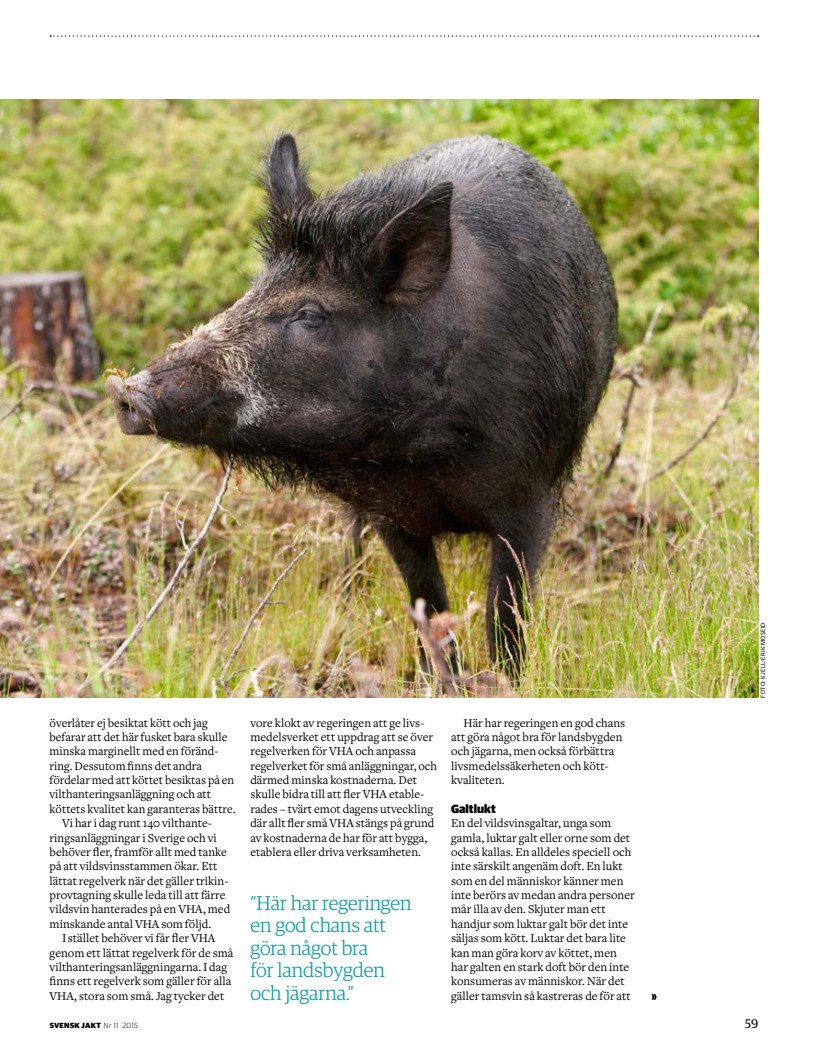
<style>
.page{position:relative;width:815px;height:1063px;background:#fff}
.page>*{position:absolute;margin:0;border:0;box-sizing:border-box;transform-origin:0 0}
.t1{font:300 20px/22.5px "Guardian Egyp";color:#009ba4}
.t2{font:700 17.5px "Tungsten";color:#000}
.t3{font:12.5px/14.4px "Freight Text";color:#000}
.t4{font:12.5px "Guardian Egyp";color:#000}
.t5{font:900 11.88px "Guardian Sans";color:#000}
.t6{font:900 7.5px "Guardian Sans";letter-spacing:.04em;color:#000}
.t7{font:6.25px "Guardian Sans";letter-spacing:.04em;color:#000}
.s1{font-weight:300}
</style>
<div class="page">
<svg style="left:50px;top:35px;width:709px;height:2px"></svg>
<img style="left:0;top:99px;width:758px;height:599px">
<p class="t3" style="left:50px;top:716px;width:160px">överlåter ej besiktat kött och jag</p>
<p class="t3" style="left:50px;top:730px;width:179px">befarar att det här fusket bara skulle</p>
<p class="t3" style="left:50px;top:744px;width:170px">minska marginellt med en föränd-</p>
<p class="t3" style="left:50px;top:759px;width:154px">ring. Dessutom finns det andra</p>
<p class="t3" style="left:50px;top:773px;width:186px">fördelar med att köttet besiktas på en</p>
<p class="t3" style="left:50px;top:787px;width:163px">vilthanteringsanläggning och att</p>
<p class="t3" style="left:50px;top:802px;width:188px">köttets kvalitet kan garanteras bättre.</p>
<p class="t3" style="left:62px;top:816px;width:151px">Vi har idag runt 140 vilthante-</p>
<p class="t3" style="left:50px;top:831px;width:169px">ringsanläggningar i Sverige och vi</p>
<p class="t3" style="left:50px;top:845px;width:179px">behöver fler, framför allt med tanke</p>
<p class="t3" style="left:50px;top:859px;width:169px">på att vildsvinsstammen ökar. Ett</p>
<p class="t3" style="left:50px;top:874px;width:180px">lättat regelverk när det gäller trikin-</p>
<p class="t3" style="left:50px;top:888px;width:177px">provtagning skulle leda till att färre</p>
<p class="t3" style="left:50px;top:902px;width:182px">vildsvin hanterades på en VHA, med</p>
<p class="t3" style="left:50px;top:917px;width:163px">minskande antal VHA som följd.</p>
<p class="t3" style="left:62px;top:931px;width:155px">I stället behöver vi får fler VHA</p>
<p class="t3" style="left:50px;top:946px;width:185px">genom ett lättat regelverk för de små</p>
<p class="t3" style="left:50px;top:960px;width:179px">vilthanteringsanläggningarna. Idag</p>
<p class="t3" style="left:50px;top:974px;width:183px">finns ett regelverk som gäller för alla</p>
<p class="t3" style="left:50px;top:989px;width:176px">VHA, stora som små. Jag tycker det</p>
<p class="t3" style="left:250px;top:716px;width:188px">vore klokt av regeringen att ge livs&shy;medelsverket ett uppdrag att se över regelverken för VHA och anpassa regelverket för små anläggningar, och därmed minska kostnaderna. Det skulle bidra till att fler VHA etable&shy;rades – tvärt emot dagens utveckling där allt fler små VHA stängs på grund av kostnaderna de har för att bygga, etablera eller driva verksamheten.</p>
<p class="t3" style="left:451px;top:716px;width:176px;text-indent:12px">Här har regeringen en god chans att göra något bra för landsbygden och jägarna, men också förbättra livsmedelssäkerheten och kött&shy;kvaliteten.</p>
<p class="t5" style="left:451px;top:800px;width:46px">Galtlukt</p>
<p class="t3" style="left:451px;top:816px;width:185px">En del vildsvinsgaltar, unga som gamla, luktar galt eller orne som det också kallas. En alldeles speciell och inte särskilt angenäm doft. En lukt som en del människor känner men inte berörs av medan andra personer mår illa av den. Skjuter man ett handjur som luktar galt bör det inte säljas som kött. Luktar det bara lite kan man göra korv av köttet, men har galten en stark doft bör den inte konsumeras av människor. När det gäller tamsvin så kastreras de för att</p>
<h1 class="t1" style="left:250px;top:890px;width:163px">”Här har regeringen en god chans att göra något bra<br>för landsbygden och jägarna.”</h1>
<h2 class="t2" style="left:652px;top:986px;width:6px">»</h2>
<p class="t7" style="left:759px;top:698px;width:77px;rotate:-90deg">FOTO: KJELL-ERIK MOSEID</p>
<p class="t6" style="left:50px;top:1019px;width:90px">SVENSK JAKT <span class="s1">Nr 11 2015</span></p>
<p class="t4" style="left:745px;top:1015px;width:15px">59</p>
</div>
